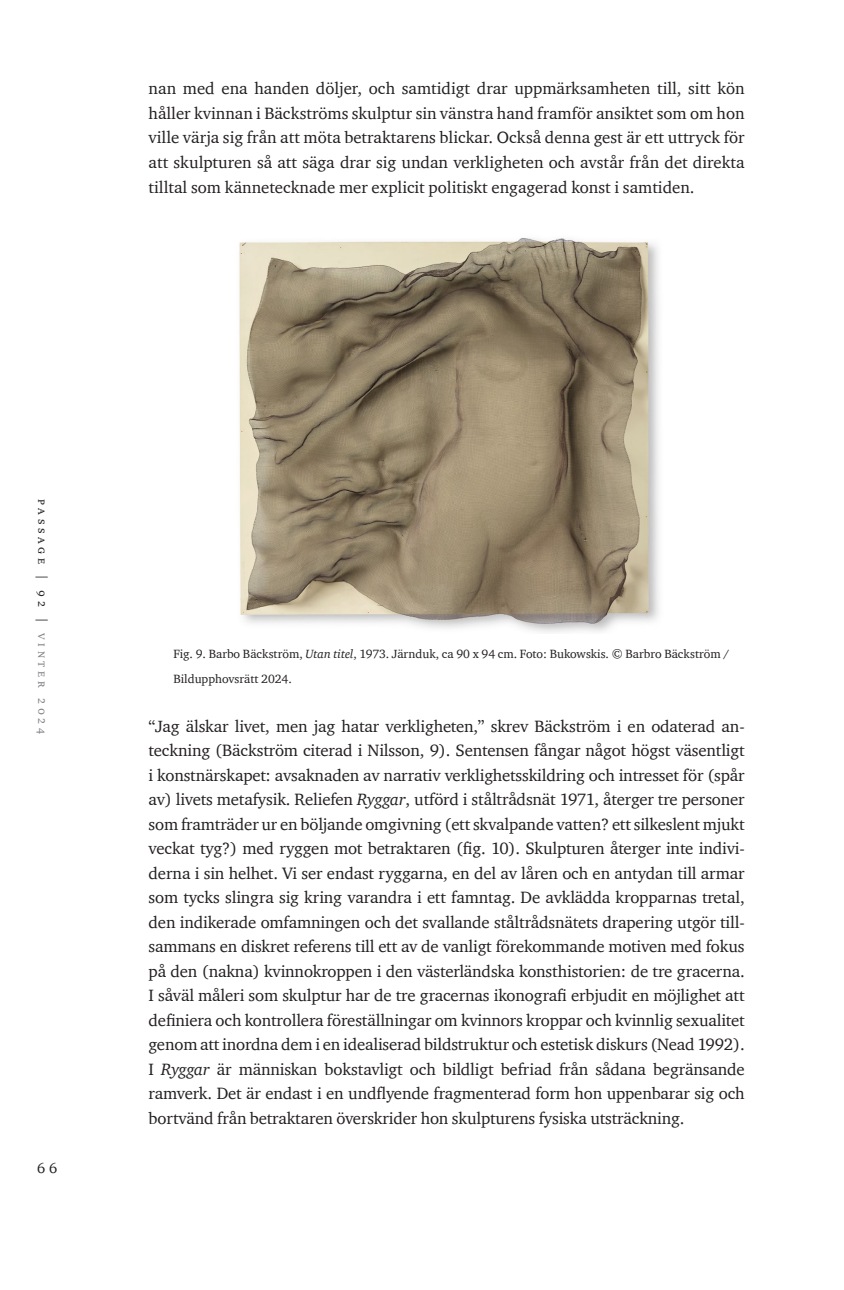
<style>
.page{position:relative;width:844px;height:1290px;background:#fff}
.page>*{position:absolute;margin:0;border:0;box-sizing:border-box;transform-origin:0 0}
.brødtekst{font:16.8px/24.5px "Charter ITC";color:#231f20;text-align:justify}
.t1{font:15.75px "Charter OSITCTT";color:#231f20}
.Billedtekst{font:12.25px/24.5px "Charter ITC";color:#231f20}
.t2{font:12.25px "Charter SCITCTT";letter-spacing:.3em;color:#231f20}
.s1{color:#808285}
.s2{font-style:italic}
</style>
<div class="page">
<img style="left:239px;top:238px;width:420px;height:395px">
<p class="brødtekst" style="left:149px;top:76px;width:597px">nan med ena handen döljer, och samtidigt drar uppmärksamheten till, sitt kön håller kvinnan i Bäckströms skulptur sin vänstra hand framför ansiktet som om hon ville värja sig från att möta betraktarens blickar. Också denna gest är ett uttryck för att skulpturen så att säga drar sig undan verkligheten och avstår från det direkta tilltal som kännetecknade mer explicit politiskt engagerad konst i samtiden.</p>
<p class="t2" style="left:50px;top:499px;width:237px;rotate:90deg">passage | 92 | <span class="s1">vinter 2024</span></p>
<p class="t1" style="left:37px;top:1157px;width:22px">66</p>
<p class="Billedtekst" style="left:173px;top:641px;width:557px">Fig. 9. Barbo Bäckström, <span class="s2">Utan titel</span>, 1973. Järnduk, ca 90 x 94 cm. Foto: Bukowskis. © Barbro Bäckström /<br>Bildupphovsrätt 2024.</p>
<p class="brødtekst" style="left:149px;top:713px;width:597px">“Jag älskar livet, men jag hatar verkligheten,” skrev Bäckström i en odaterad an&shy;teckning (Bäckström citerad i Nilsson, 9). Sentensen fångar något högst väsentligt i konstnärskapet: avsaknaden av narrativ verklighetsskildring och intresset för (spår av) livets metafysik. Reliefen <span class="s2">Ryggar</span>, utförd i ståltrådsnät 1971, återger tre personer som framträder ur en böljande omgivning (ett skvalpande vatten? ett silkeslent mjukt veckat tyg?) med ryggen mot betraktaren (fig. 10). Skulpturen återger inte indivi&shy;derna i sin helhet. Vi ser endast ryggarna, en del av låren och en antydan till armar som tycks slingra sig kring varandra i ett famntag. De avklädda kropparnas tretal, den indikerade omfamningen och det svallande ståltrådsnätets drapering utgör till&shy;sammans en diskret referens till ett av de vanligt förekommande motiven med fokus på den (nakna) kvinnokroppen i den västerländska konsthistorien: de tre gracerna.<br>I såväl måleri som skulptur har de tre gracernas ikonografi erbjudit en möjlighet att definiera och kontrollera föreställningar om kvinnors kroppar och kvinnlig sexualitet genom att inordna dem i en idealiserad bildstruktur och estetisk diskurs (Nead 1992).<br>I <span class="s2">Ryggar</span> är människan bokstavligt och bildligt befriad från sådana begränsande ramverk. Det är endast i en undflyende fragmenterad form hon uppenbarar sig och bortvänd från betraktaren överskrider hon skulpturens fysiska utsträckning.</p>
</div>
